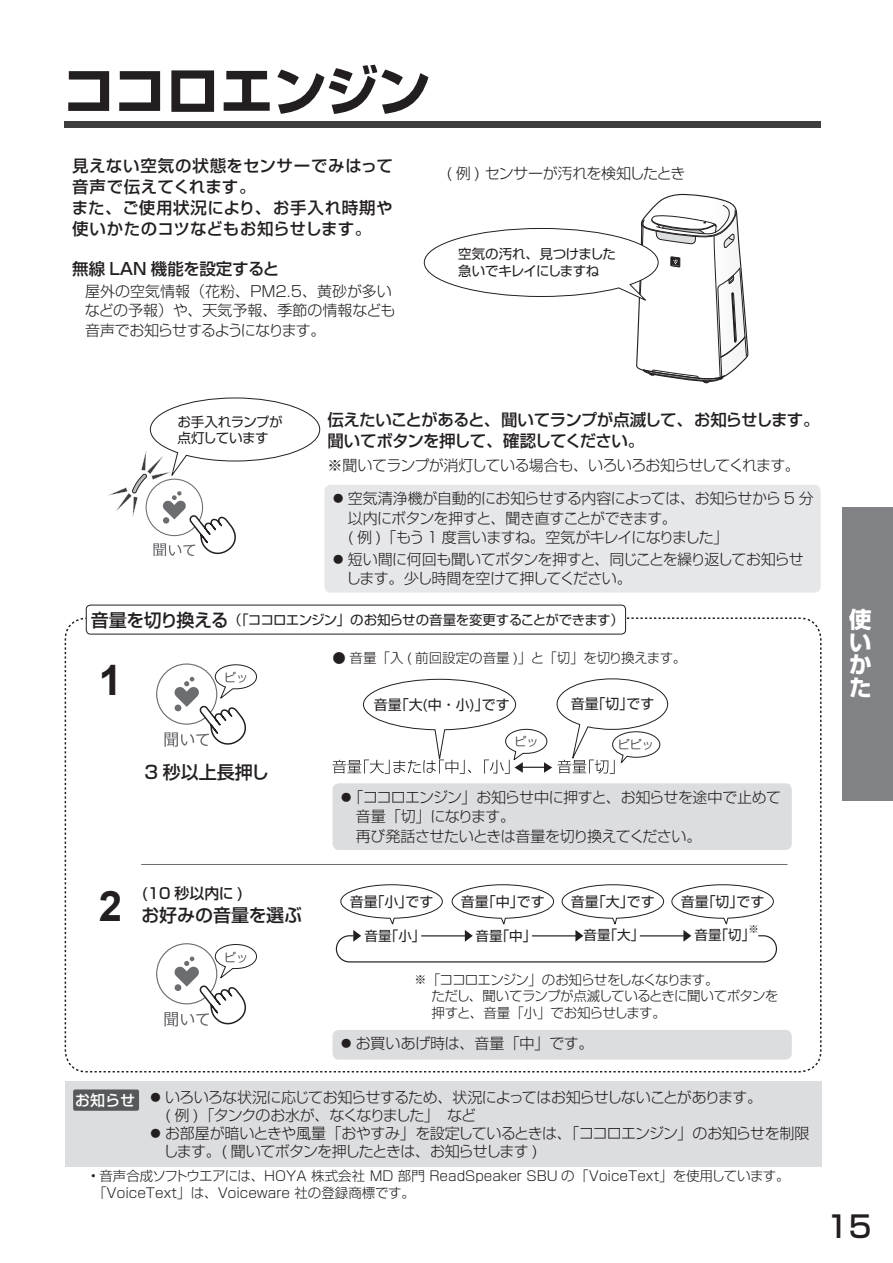
<style>
.page{position:relative;width:893px;height:1263px;background:#fff}
.page>*{position:absolute;margin:0;border:0;box-sizing:border-box;transform-origin:0 0}
.t1{font:700 54px "Shin Go Pro";letter-spacing:-.035em;color:#231f20}
.t2{font:700 42px "Arial";color:#231f20}
.t3{font:500 30px "Shin Go Pro";color:#231f20}
.t4{font:700 22.5px/22.5px "Shin Go Pro";color:#fff;text-align:justify}
.t5{font:500 18px "Shin Go Pro";color:#231f20}
.t6{font:500 16.5px/21px "Shin Go Pro";letter-spacing:.03em;color:#231f20}
.t7{font:500 16.5px/21px "Shin Go Pro";letter-spacing:-.045em;color:#231f20}
.t8{font:500 16.5px "Shin Go Pro";letter-spacing:-.005em;color:#231f20}
.t9{font:300 15px/19.5px "Shin Go Pro";letter-spacing:-.045em;color:#231f20}
.t10{font:300 15px/19.5px "Shin Go Pro";letter-spacing:-.005em;color:#231f20}
.t11{font:300 15px "Shin Go Pro";letter-spacing:-.09em;color:#231f20}
.t12{font:300 15px "Shin Go Pro";letter-spacing:-.015em;color:#231f20}
.t13{font:500 15px "Shin Go Pro";color:#231f20}
.t14{font:13.95px "Shin Go Pro";color:#231f20}
.t15{font:300 13.5px/16.5px "Shin Go Pro";letter-spacing:-.015em;color:#231f20}
.t16{font:13.5px/16.5px "Shin Go Pro";letter-spacing:-.03em;color:#231f20}
.t17{font:300 13.5px/16.5px "Shin Go Pro";letter-spacing:-.055em;color:#231f20}
.t18{font:300 12px "Shin Go Pro";color:#231f20}
.t19{font:300 10.5px "Shin Go Pro";color:#231f20}
.s1{font-weight:500;font-size:18px}
.s2{font-size:12px}
.s3{font-weight:500;color:#fff}
</style>
<div class="page">
<div style="left:64px;top:121px;width:757px;height:7px;background:#3e3e3f"></div>
<div style="left:842px;top:507px;width:51px;height:293px;background:#808285"></div>
<div style="left:324px;top:485px;width:497px;height:108px;background:#e6e7e9;border-radius:6px"></div>
<div style="left:65px;top:1081px;width:756px;height:85px;background:#dcdddf"></div>
<div style="left:73px;top:1089px;width:66px;height:22px;background:#57585a;border-radius:2px"></div>
<svg style="left:424px;top:194px;width:324px;height:189px"></svg>
<div style="left:86px;top:605px;width:540px;height:29px;border:1px solid #231f20;border-radius:4px"></div>
<svg style="left:108px;top:397px;width:212px;height:159px"></svg>
<svg style="left:64px;top:617px;width:758px;height:456px"></svg>
<h1 class="t1" style="left:62px;top:48px;width:370px">ココロエンジン</h1>
<p class="t6" style="left:72px;top:153px;width:323px">見えない空気の状態をセンサーでみはって音声で伝えてくれます。<br>また、ご使用状況により、お手入れ時期や使いかたのコツなどもお知らせします。</p>
<p class="t8" style="left:72px;top:256px;width:209px">無線 LAN 機能を設定すると</p>
<p class="t10" style="left:85px;top:279px;width:312px">屋外の空気情報（花粉、PM2.5、黄砂が多いなどの予報）や、天気予報、季節の情報なども音声でお知らせするようになります。</p>
<p class="t9" style="left:446px;top:162px;width:240px">( 例 ) センサーが汚れを検知したとき</p>
<p class="t16" style="left:458px;top:244px;width:159px">空気の汚れ、見つけました急いでキレイにしますね</p>
<p class="t16" style="left:178px;top:412px;width:107px">お手入れランプが点灯しています</p>
<p class="t7" style="left:327px;top:407px;width:494px">伝えたいことがあると、聞いてランプが点滅して、お知らせします。聞いてボタンを押して、確認してください。</p>
<p class="t9" style="left:327px;top:454px;width:474px">※聞いてランプが消灯している場合も、いろいろお知らせしてくれます。</p>
<p class="t9" style="left:348px;top:487px;width:467px;text-indent:-17px">⿟ 空気清浄機が自動的にお知らせする内容によっては、お知らせから 5 分以内にボタンを押すと、聞き直すことができます。<br>( 例 ) ｢もう 1 度言いますね。空気がキレイになりました｣</p>
<p class="t9" style="left:346px;top:548px;width:459px;text-indent:-15px">⿟ 短い間に何回も聞いてボタンを押すと、同じことを繰り返してお知らせします。少し時間を空けて押してください。</p>
<p class="t16" style="left:91px;top:610px;width:535px"><span class="s1">音量を切り換える</span>（｢ココロエンジン｣のお知らせの音量を変更することができます）</p>
<h2 class="t2" style="left:99px;top:651px;width:25px">1</h2>
<p class="t18" style="left:224px;top:667px;width:25px">ピッ</p>
<p class="t5" style="left:145px;top:757px;width:126px">3 秒以上長押し</p>
<h2 class="t2" style="left:99px;top:877px;width:25px">2</h2>
<p class="t13" style="left:141px;top:880px;width:104px">(10 秒以内に )</p>
<p class="t5" style="left:141px;top:900px;width:162px">お好みの音量を選ぶ</p>
<p class="t18" style="left:224px;top:947px;width:25px">ピッ</p>
<p class="t15" style="left:333px;top:648px;width:355px">◦ 音量｢入 ( 前回設定の音量 )｣と｢切｣を切り換えます。</p>
<p class="t14" style="left:374px;top:693px;width:137px">音量｢大(中・小)｣です</p>
<p class="t14" style="left:571px;top:692px;width:85px">音量｢切｣です</p>
<p class="t18" style="left:514px;top:732px;width:25px">ピッ</p>
<p class="t18" style="left:618px;top:735px;width:37px">ピピッ</p>
<p class="t9" style="left:356px;top:786px;width:427px;text-indent:-17px">⿟ ｢ココロエンジン｣お知らせ中に押すと、お知らせを途中で止めて音量｢切｣になります。<br>再び発話させたいときは音量を切り換えてください。</p>
<p class="t14" style="left:350px;top:890px;width:85px">音量｢小｣です</p>
<p class="t14" style="left:461px;top:890px;width:85px">音量｢中｣です</p>
<p class="t14" style="left:571px;top:890px;width:85px">音量｢大｣です</p>
<p class="t14" style="left:681px;top:890px;width:85px">音量｢切｣です</p>
<p class="t16" style="left:365px;top:926px;width:55px">音量｢小｣</p>
<p class="t16" style="left:475px;top:926px;width:55px">音量｢中｣</p>
<p class="t16" style="left:583px;top:925px;width:55px">音量｢大｣</p>
<p class="t16" style="left:694px;top:925px;width:55px">音量｢切｣</p>
<p class="t19" style="left:748px;top:920px;width:12px">※</p>
<p class="t17" style="left:432px;top:970px;width:348px;text-indent:-17px"><span class="s2">※</span> ｢ココロエンジン｣のお知らせをしなくなります。<br>ただし、聞いてランプが点滅しているときに聞いてボタンを押すと、音量｢小｣でお知らせします。</p>
<p class="t12" style="left:339px;top:1031px;width:256px">⿟お買いあげ時は、音量｢中｣です。</p>
<p class="t9" style="left:75px;top:1085px;width:688px"><span class="s3">お知らせ</span> ⿟ いろいろな状況に応じてお知らせするため、状況によってはお知らせしないことがあります。</p>
<p class="t11" style="left:165px;top:1103px;width:312px">( 例 )「タンクのお水が、なくなりました」　など</p>
<p class="t9" style="left:148px;top:1121px;width:663px">⿟ お部屋が暗いときや風量「おやすみ」を設定しているときは、｢ココロエンジン｣のお知らせを制限</p>
<p class="t9" style="left:164px;top:1139px;width:376px">します。( 聞いてボタンを押したときは、お知らせします )</p>
<p class="t15" style="left:91px;top:1166px;width:700px">• 音声合成ソフトウエアには、HOYA 株式会社 MD 部門 ReadSpeaker SBU の「VoiceText」を使用しています。「VoiceText」は、Voiceware 社の登録商標です。</p>
<h3 class="t4" style="left:849px;top:606px;width:24px">使いかた</h3>
<h3 class="t3" style="left:826px;top:1202px;width:47px">15</h3>
</div>
